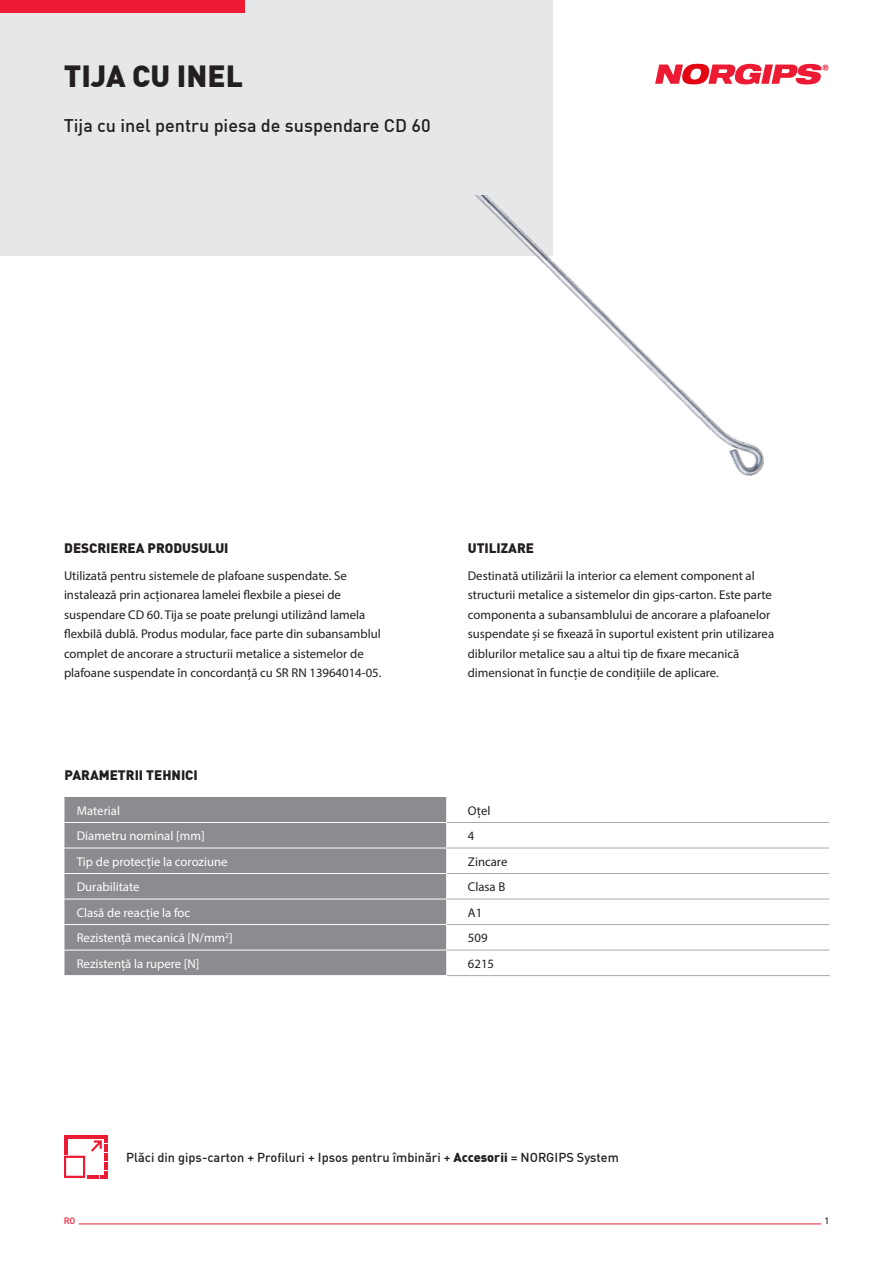
<style>
.page{position:relative;width:893px;height:1263px;background:#fff}
.page>*{position:absolute;margin:0;border:0;box-sizing:border-box;transform-origin:0 0}
.t1{font:900 30px "DIN Offc Pro";color:#231f20}
.t2{font:500 18px "DIN Offc Pro";color:#231f20}
.header_2{font:900 13.5px "DIN Offc Pro";color:#231f20}
.txt{font:12.75px/19.5px "Myriad Pro";color:#231f20}
.t3{font:12.75px "Myriad Pro";color:#fff}
.t4{font:500 12.75px "DIN Offc Pro";color:#231f20}
.t5{font:500 9px "DIN Offc Pro";color:#ed1a33}
.t6{font:500 9px "DIN Offc Pro";color:#231f20}
.s1{font-weight:900}
</style>
<div class="page">
<div style="left:0;top:0;width:553px;height:255px;background:#e6e7e9"></div>
<div style="left:0;top:0;width:244px;height:13px;background:#ed1a33"></div>
<svg style="left:655px;top:64px;width:173px;height:20px"></svg>
<hr style="left:79px;top:1223px;width:742px;height:1px;background:#ed1a33">
<svg style="left:64px;top:1135px;width:43px;height:44px"></svg>
<div style="left:65px;top:797px;width:381px;height:153px;background:#8a8c8f"></div>
<div style="left:64px;top:950px;width:383px;height:25px;background:#8a8c8f"></div>
<hr style="left:64px;top:822px;width:383px;height:1px;background:#fff">
<hr style="left:64px;top:848px;width:383px;height:1px;background:#fff">
<hr style="left:64px;top:873px;width:383px;height:1px;background:#fff">
<hr style="left:64px;top:899px;width:383px;height:1px;background:#fff">
<hr style="left:64px;top:924px;width:383px;height:1px;background:#fff">
<hr style="left:64px;top:950px;width:383px;height:1px;background:#fff">
<svg style="left:64px;top:797px;width:1px;height:178px"></svg>
<svg style="left:446px;top:797px;width:1px;height:178px"></svg>
<hr style="left:447px;top:822px;width:382px;height:1px;background:#a8a9ad">
<hr style="left:447px;top:848px;width:382px;height:1px;background:#a8a9ad">
<hr style="left:447px;top:873px;width:382px;height:1px;background:#a8a9ad">
<hr style="left:447px;top:899px;width:382px;height:1px;background:#a8a9ad">
<hr style="left:447px;top:924px;width:382px;height:1px;background:#a8a9ad">
<hr style="left:447px;top:950px;width:382px;height:1px;background:#a8a9ad">
<hr style="left:447px;top:975px;width:383px;height:1px;background:#a8a9ad">
<img style="left:398px;top:196px;width:366px;height:280px">
<p class="t1" style="left:64px;top:52px;width:181px">TIJA CU INEL</p>
<p class="t2" style="left:64px;top:111px;width:368px">Tija cu inel pentru piesa de suspendare CD 60</p>
<p class="header_2" style="left:64px;top:537px;width:166px">DESCRIEREA PRODUSULUI</p>
<p class="header_2" style="left:468px;top:537px;width:68px">UTILIZARE</p>
<p class="txt" style="left:64px;top:565px;width:319px">Utilizată pentru sistemele de plafoane suspendate. Se instalează prin acționarea lamelei flexbile a piesei de suspendare CD 60. Tija se poate prelungi utilizând lamela flexbilă dublă. Produs modular, face parte din subansamblul complet de ancorare a structurii metalice a sistemelor de plafoane suspendate în concordanță cu SR RN 13964014-05.</p>
<p class="header_2" style="left:65px;top:764px;width:135px">PARAMETRII TEHNICI</p>
<p class="txt" style="left:468px;top:565px;width:308px">Destinată utilizării la interior ca element component al structurii metalice a sistemelor din gips-carton. Este parte componenta a subansamblului de ancorare a plafoanelor suspendate și se fixează în suportul existent prin utilizarea diblurilor metalice sau a altui tip de fixare mecanică dimensionat în funcție de condițiile de aplicare.</p>
<p class="t3" style="left:77px;top:802px;width:45px">Material</p>
<p class="txt" style="left:468px;top:800px;width:24px">Oțel</p>
<p class="t3" style="left:77px;top:828px;width:129px">Diametru nominal [mm]</p>
<p class="txt" style="left:468px;top:826px;width:8px">4</p>
<p class="t3" style="left:77px;top:853px;width:152px">Tip de protecție la coroziune</p>
<p class="txt" style="left:468px;top:851px;width:41px">Zincare</p>
<p class="t3" style="left:77px;top:879px;width:64px">Durabilitate</p>
<p class="txt" style="left:468px;top:877px;width:39px">Clasa B</p>
<p class="t3" style="left:77px;top:904px;width:115px">Clasă de reacție la foc</p>
<p class="txt" style="left:468px;top:902px;width:16px">A1</p>
<p class="t3" style="left:77px;top:930px;width:157px">Rezistență mecanică [N/mm<sup>2</sup>]</p>
<p class="txt" style="left:468px;top:928px;width:21px">509</p>
<p class="t3" style="left:77px;top:955px;width:124px">Rezistență la rupere [N]</p>
<p class="txt" style="left:468px;top:953px;width:28px">6215</p>
<p class="t4" style="left:126px;top:1147px;width:494px">Plăci din gips-carton + Profiluri + Ipsos pentru îmbinări + <span class="s1">Accesorii</span> = NORGIPS System</p>
<p class="t5" style="left:64px;top:1214px;width:13px">RO</p>
<p class="t6" style="left:824px;top:1214px;width:6px">1</p>
</div>
